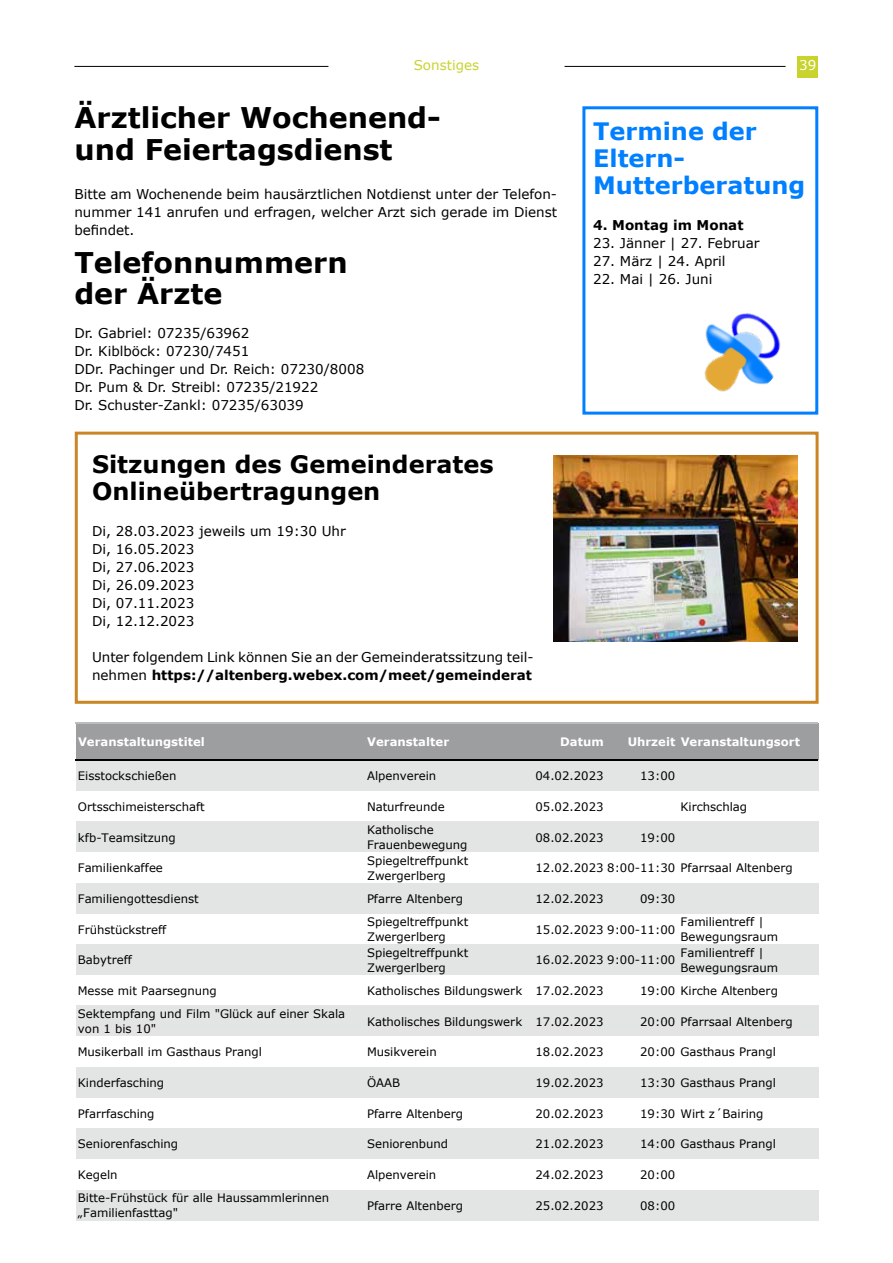
<style>
.page{position:relative;width:893px;height:1263px;background:#fff}
.page>*{position:absolute;margin:0;border:0;box-sizing:border-box;transform-origin:0 0}
.t1{font:700 28.5px/31.5px "Verdana";color:#000}
.t2{font:700 24px/27px "Verdana";color:#000}
.t3{font:700 24px/27px "Verdana";color:#007fff}
.t4{font:13.5px/18px "Verdana";color:#000}
.t5{font:700 13.5px "Verdana";color:#000}
.t6{font:13.5px "Verdana";color:#c8d32d}
.t7{font:13.5px "Verdana";color:#fff}
.t8{font:11.7px/15.3px "Verdana";color:#000}
.t9{font:700 11.7px "Verdana";letter-spacing:.005em;color:#fff}
.s1{font-weight:700}
</style>
<div class="page">
<hr style="left:74px;top:66px;width:254px;height:1px;background:#000">
<hr style="left:564px;top:66px;width:222px;height:1px;background:#000">
<div style="left:797px;top:56px;width:21px;height:21px;background:#c8d32d"></div>
<img style="left:554px;top:455px;width:243px;height:186px">
<div style="left:75px;top:432px;width:744px;height:272px;border:3px solid #ca8625"></div>
<div style="left:76px;top:723px;width:742px;height:37px;background:#9d9ea0"></div>
<div style="left:76px;top:760px;width:742px;height:31px;background:#e3e4e4"></div>
<div style="left:76px;top:821px;width:742px;height:31px;background:#e3e4e4"></div>
<div style="left:76px;top:883px;width:742px;height:31px;background:#e3e4e4"></div>
<div style="left:76px;top:944px;width:742px;height:31px;background:#e3e4e4"></div>
<div style="left:76px;top:1005px;width:742px;height:31px;background:#e3e4e4"></div>
<div style="left:76px;top:1067px;width:742px;height:31px;background:#e3e4e4"></div>
<div style="left:76px;top:1128px;width:742px;height:31px;background:#e3e4e4"></div>
<div style="left:76px;top:1189px;width:742px;height:31px;background:#e3e4e4"></div>
<hr style="left:75px;top:722px;width:743px;height:1px;background:#bbbcbe">
<hr style="left:75px;top:759px;width:743px;height:2px;background:#000">
<img style="left:704px;top:313px;width:77px;height:79px">
<div style="left:582px;top:106px;width:236px;height:309px;border:3px solid #007fff"></div>
<p class="t6" style="left:414px;top:56px;width:67px">Sonstiges</p>
<h1 class="t1" style="left:74px;top:101px;width:368px">Ärztlicher Wochenend&shy;und Feiertagsdienst</h1>
<p class="t4" style="left:74px;top:185px;width:484px;text-align:justify">Bitte am Wochenende beim hausärztlichen Notdienst unter der Telefon&shy;nummer 141 anrufen und erfragen, welcher Arzt sich gerade im Dienst befindet.</p>
<h1 class="t1" style="left:74px;top:246px;width:275px">Telefonnummern der Ärzte</h1>
<p class="t4" style="left:74px;top:324px;width:291px">Dr. Gabriel: 07235/63962<br>Dr. Kiblböck: 07230/7451<br>DDr. Pachinger und Dr. Reich: 07230/8008<br>Dr. Pum &amp; Dr. Streibl: 07235/21922<br>Dr. Schuster-Zankl: 07235/63039</p>
<h2 class="t2" style="left:92px;top:451px;width:403px">Sitzungen des Gemeinderates<br>Onlineübertragungen</h2>
<p class="t4" style="left:92px;top:522px;width:255px">Di, 28.03.2023 jeweils um 19:30 Uhr<br>Di, 16.05.2023<br>Di, 27.06.2023<br>Di, 26.09.2023<br>Di, 07.11.2023<br>Di, 12.12.2023</p>
<p class="t4" style="left:92px;top:648px;width:443px">Unter folgendem Link können Sie an der Gemeinderatssitzung teil&shy;nehmen <span class="s1">https://altenberg.webex.com/meet/gemeinderat</span></p>
<p class="t7" style="left:799px;top:56px;width:19px">39</p>
<h2 class="t3" style="left:593px;top:118px;width:214px">Termine der<br>Eltern-<br>Mutterberatung</h2>
<p class="t5" style="left:593px;top:216px;width:152px">4. Montag im Monat</p>
<p class="t4" style="left:593px;top:234px;width:168px">23. Jänner | 27. Februar</p>
<p class="t4" style="left:593px;top:252px;width:134px">27. März | 24. April</p>
<p class="t4" style="left:593px;top:270px;width:121px">22. Mai | 26. Juni</p>
<p class="t9" style="left:78px;top:733px;width:128px">Veranstaltungstitel</p>
<p class="t9" style="left:367px;top:733px;width:83px">Veranstalter</p>
<p class="t9" style="left:560px;top:733px;width:45px">Datum</p>
<p class="t9" style="left:628px;top:733px;width:174px">Uhrzeit Veranstaltungsort</p>
<p class="t8" style="left:78px;top:768px;width:100px">Eisstockschießen</p>
<p class="t8" style="left:367px;top:768px;width:71px">Alpenverein</p>
<p class="t8" style="left:535px;top:768px;width:70px">04.02.2023</p>
<p class="t8" style="left:640px;top:768px;width:37px">13:00</p>
<p class="t8" style="left:78px;top:799px;width:128px">Ortsschimeisterschaft</p>
<p class="t8" style="left:367px;top:799px;width:79px">Naturfreunde</p>
<p class="t8" style="left:535px;top:799px;width:70px">05.02.2023</p>
<p class="t8" style="left:680px;top:799px;width:68px">Kirchschlag</p>
<p class="t8" style="left:78px;top:829px;width:99px">kfb-Teamsitzung</p>
<p class="t8" style="left:367px;top:822px;width:102px">Katholische<br>Frauenbewegung</p>
<p class="t8" style="left:535px;top:829px;width:70px">08.02.2023</p>
<p class="t8" style="left:640px;top:829px;width:37px">19:00</p>
<p class="t8" style="left:78px;top:860px;width:87px">Familienkaffee</p>
<p class="t8" style="left:367px;top:852px;width:103px">Spiegeltreffpunkt<br>Zwergerlberg</p>
<p class="t8" style="left:535px;top:860px;width:259px">12.02.2023 8:00-11:30 Pfarrsaal Altenberg</p>
<p class="t8" style="left:78px;top:891px;width:122px">Familiengottesdienst</p>
<p class="t8" style="left:367px;top:891px;width:97px">Pfarre Altenberg</p>
<p class="t8" style="left:535px;top:891px;width:70px">12.02.2023</p>
<p class="t8" style="left:640px;top:891px;width:37px">09:30</p>
<p class="t8" style="left:78px;top:921px;width:90px">Frühstückstreff</p>
<p class="t8" style="left:367px;top:914px;width:103px">Spiegeltreffpunkt<br>Zwergerlberg</p>
<p class="t8" style="left:535px;top:921px;width:141px">15.02.2023 9:00-11:00</p>
<p class="t8" style="left:681px;top:914px;width:99px">Familientreff |<br>Bewegungsraum</p>
<p class="t8" style="left:78px;top:952px;width:56px">Babytreff</p>
<p class="t8" style="left:367px;top:944px;width:103px">Spiegeltreffpunkt<br>Zwergerlberg</p>
<p class="t8" style="left:535px;top:952px;width:141px">16.02.2023 9:00-11:00</p>
<p class="t8" style="left:681px;top:944px;width:99px">Familientreff |<br>Bewegungsraum</p>
<p class="t8" style="left:78px;top:983px;width:140px">Messe mit Paarsegnung</p>
<p class="t8" style="left:367px;top:983px;width:238px">Katholisches Bildungswerk 17.02.2023</p>
<p class="t8" style="left:640px;top:983px;width:139px">19:00 Kirche Altenberg</p>
<p class="t8" style="left:78px;top:1006px;width:269px">Sektempfang und Film "Glück auf einer Skala von 1 bis 10"</p>
<p class="t8" style="left:367px;top:1013px;width:238px">Katholisches Bildungswerk 17.02.2023</p>
<p class="t8" style="left:640px;top:1013px;width:154px">20:00 Pfarrsaal Altenberg</p>
<p class="t8" style="left:78px;top:1044px;width:186px">Musikerball im Gasthaus Prangl</p>
<p class="t8" style="left:367px;top:1044px;width:71px">Musikverein</p>
<p class="t8" style="left:535px;top:1044px;width:70px">18.02.2023</p>
<p class="t8" style="left:640px;top:1044px;width:137px">20:00 Gasthaus Prangl</p>
<p class="t8" style="left:78px;top:1075px;width:88px">Kinderfasching</p>
<p class="t8" style="left:367px;top:1075px;width:35px">ÖAAB</p>
<p class="t8" style="left:535px;top:1075px;width:70px">19.02.2023</p>
<p class="t8" style="left:640px;top:1075px;width:137px">13:30 Gasthaus Prangl</p>
<p class="t8" style="left:78px;top:1105px;width:78px">Pfarrfasching</p>
<p class="t8" style="left:367px;top:1105px;width:97px">Pfarre Altenberg</p>
<p class="t8" style="left:535px;top:1105px;width:70px">20.02.2023</p>
<p class="t8" style="left:640px;top:1105px;width:125px">19:30 Wirt z´Bairing</p>
<p class="t8" style="left:78px;top:1136px;width:102px">Seniorenfasching</p>
<p class="t8" style="left:367px;top:1136px;width:83px">Seniorenbund</p>
<p class="t8" style="left:535px;top:1136px;width:70px">21.02.2023</p>
<p class="t8" style="left:640px;top:1136px;width:137px">14:00 Gasthaus Prangl</p>
<p class="t8" style="left:78px;top:1167px;width:41px">Kegeln</p>
<p class="t8" style="left:367px;top:1167px;width:71px">Alpenverein</p>
<p class="t8" style="left:535px;top:1167px;width:70px">24.02.2023</p>
<p class="t8" style="left:640px;top:1167px;width:37px">20:00</p>
<p class="t8" style="left:78px;top:1190px;width:253px">Bitte-Frühstück für alle Haussammlerinnen „Familienfasttag"</p>
<p class="t8" style="left:367px;top:1197px;width:97px">Pfarre Altenberg</p>
<p class="t8" style="left:535px;top:1197px;width:70px">25.02.2023</p>
<p class="t8" style="left:640px;top:1197px;width:37px">08:00</p>
</div>
